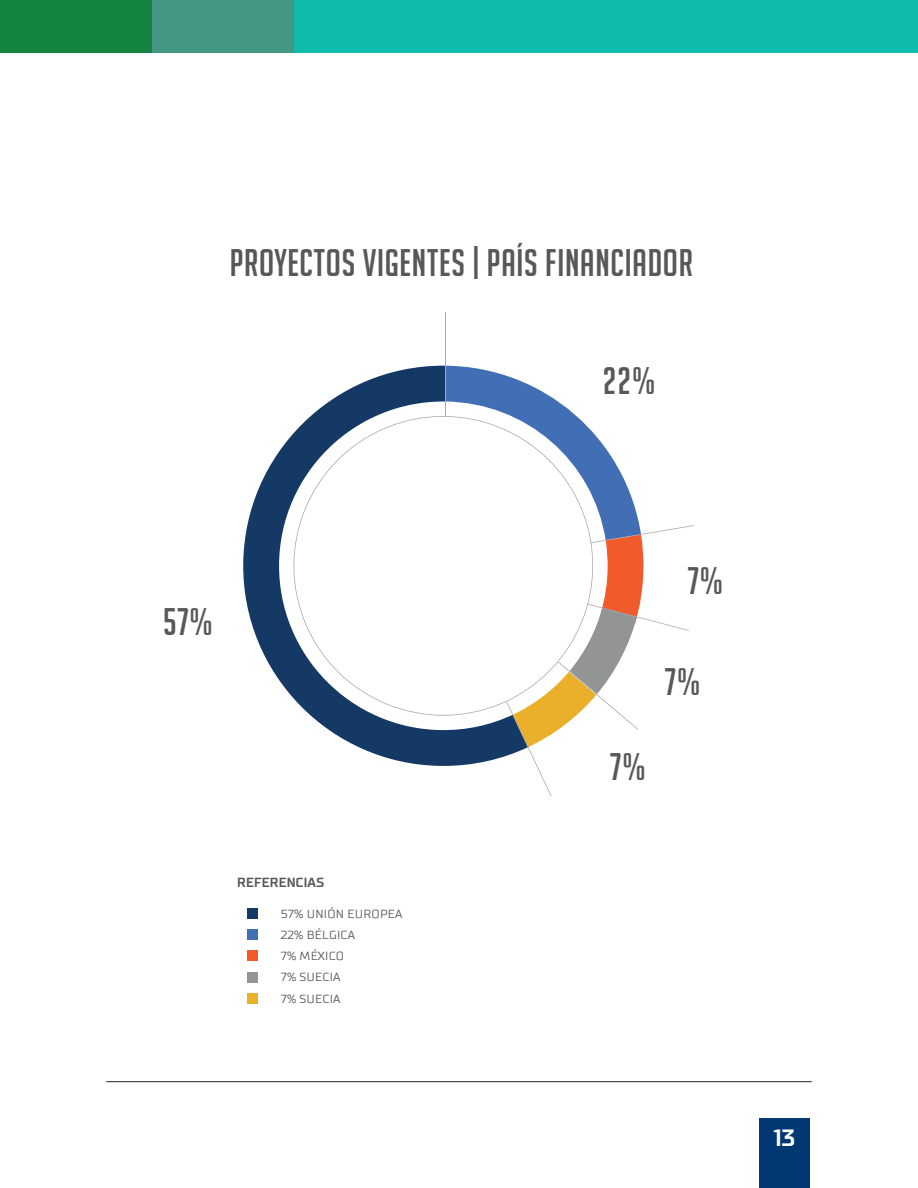
<style>
.page{position:relative;width:918px;height:1188px;background:#fff}
.page>*{position:absolute;margin:0;border:0;box-sizing:border-box;transform-origin:0 0}
.t1{font:37.5px "Big Noodle Titling";letter-spacing:.02em;color:#57585a}
.t2{font:700 24px "TT Supermolot";color:#fff}
.t3{font:700 13.5px "TT Supermolot";letter-spacing:.02em;color:#57585a}
.t4{font:12px "TT Supermolot";letter-spacing:.02em;color:#57585a}
</style>
<div class="page">
<div style="left:759px;top:1118px;width:51px;height:70px;background:#013874"></div>
<hr style="left:106px;top:1081px;width:706px;height:1px;background:#231f20">
<div style="left:293px;top:0;width:625px;height:52px;background:#10baac"></div>
<div style="left:151px;top:0;width:142px;height:52px;background:#439785"></div>
<div style="left:0;top:0;width:151px;height:52px;background:#13833f"></div>
<svg style="left:243px;top:366px;width:202px;height:400px"></svg>
<svg style="left:290px;top:396px;width:155px;height:323px"></svg>
<hr style="left:445px;top:312px;width:1px;height:104px;background:#a8a9ad">
<svg style="left:445px;top:366px;width:249px;height:430px"></svg>
<div style="left:247px;top:908px;width:11px;height:11px;background:#143964"></div>
<div style="left:247px;top:972px;width:11px;height:10px;background:#939595"></div>
<div style="left:247px;top:929px;width:11px;height:11px;background:#426eb6"></div>
<div style="left:247px;top:993px;width:11px;height:11px;background:#eaaf2b"></div>
<div style="left:247px;top:950px;width:11px;height:11px;background:#f15a29"></div>
<h1 class="t1" style="left:230px;top:242px;width:465px">PROYECTOS VIGENTES | PAÍS FINANCIADOR</h1>
<h1 class="t1" style="left:603px;top:360px;width:54px">22%</h1>
<h1 class="t1" style="left:163px;top:601px;width:51px">57%</h1>
<p class="t3" style="left:237px;top:874px;width:88px">REFERENCIAS</p>
<p class="t4" style="left:281px;top:906px;width:123px">57% UNIÓN EUROPEA</p>
<p class="t4" style="left:281px;top:927px;width:76px">22% BÉLGICA</p>
<p class="t4" style="left:281px;top:949px;width:65px">7% MÉXICO</p>
<p class="t4" style="left:281px;top:970px;width:61px">7% SUECIA</p>
<p class="t4" style="left:281px;top:991px;width:61px">7% SUECIA</p>
<h1 class="t1" style="left:688px;top:560px;width:37px">7%</h1>
<h1 class="t1" style="left:665px;top:661px;width:37px">7%</h1>
<h1 class="t1" style="left:610px;top:746px;width:37px">7%</h1>
<h2 class="t2" style="left:774px;top:1123px;width:23px">13</h2>
</div>
